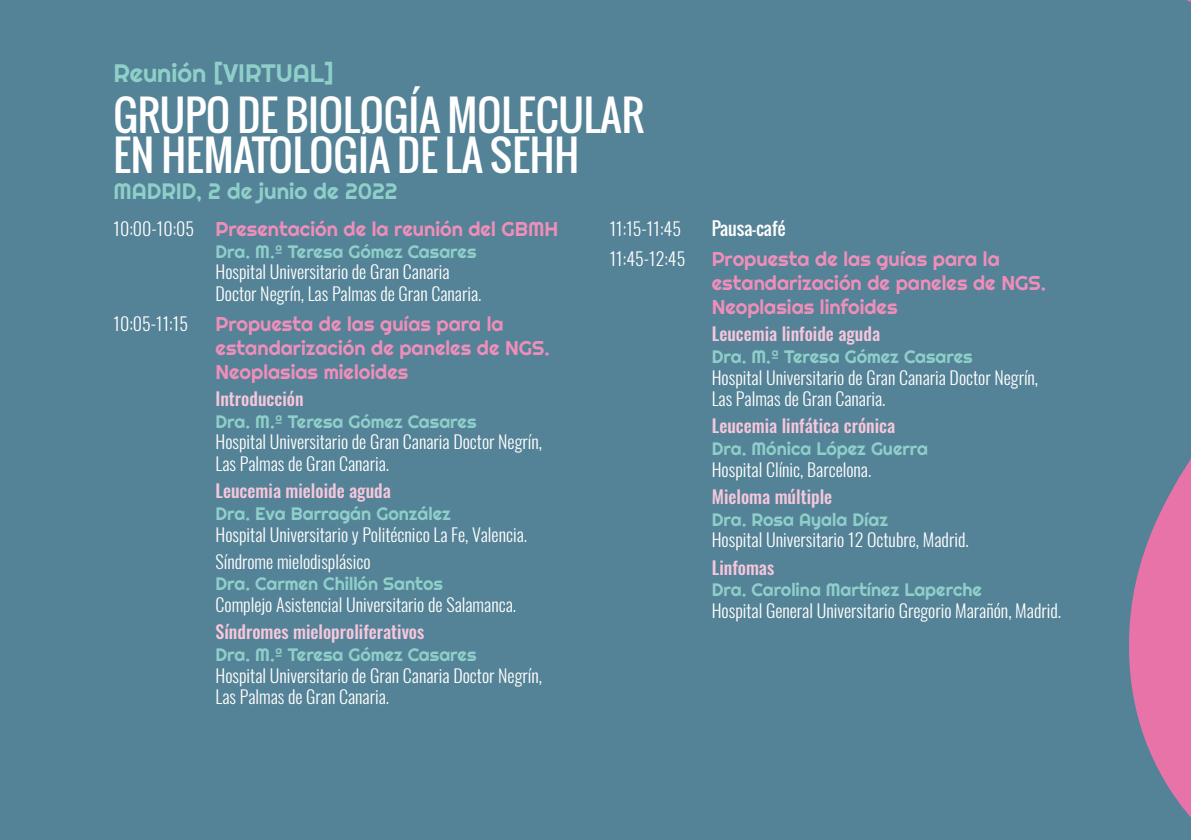
<style>
.page{position:relative;width:1191px;height:840px;background:#fff}
.page>*{position:absolute;margin:0;border:0;box-sizing:border-box;transform-origin:0 0}
.t1{font:41.6px/40.2px "Oswald";color:#fff}
.t2{font:25.2px "Righteous";color:#8fcfc9}
.t3{font:22.4px "Righteous";color:#8fcfc9}
.t4{font:20px/24px "Righteous";color:#ed8fba}
.t5{font:300 18px/21.6px "Oswald";color:#fff}
.t6{font:18px "Righteous";color:#8fcfc9}
.t7{font:500 18px "Oswald";color:#f6c7dc}
.t8{font:18px "Oswald";color:#fff}
.s1{font-family:"Oswald";font-weight:300;font-size:18px;color:#fff}
</style>
<div class="page">
<div style="left:0;top:0;width:1191px;height:839px;background:#548296"></div>
<svg style="left:1129px;top:0;width:62px;height:818px"></svg>
<h2 class="t2" style="left:113px;top:57px;width:222px">Reunión [VIRTUAL]</h2>
<h1 class="t1" style="left:113px;top:94px;width:532px">GRUPO DE BIOLOGÍA MOLECULAR<br>EN HEMATOLOGÍA DE LA SEHH</h1>
<p class="t3" style="left:113px;top:177px;width:286px">MADRID, 2 de junio de 2022</p>
<p class="t4" style="left:113px;top:217px;width:446px"><span class="s1">10:00-10:05</span> Presentación de la reunión del GBMH</p>
<p class="t6" style="left:215px;top:240px;width:262px">Dra. M.ª Teresa Gómez Casares</p>
<p class="t5" style="left:215px;top:259px;width:267px">Hospital Universitario de Gran Canaria<br>Doctor Negrín, Las Palmas de Gran Canaria.</p>
<p class="t5" style="left:113px;top:310px;width:76px">10:05-11:15</p>
<p class="t4" style="left:215px;top:311px;width:336px">Propuesta de las guías para la estandarización de paneles de NGS.<br>Neoplasias mieloides</p>
<p class="t7" style="left:215px;top:389px;width:90px">Introducción</p>
<p class="t6" style="left:215px;top:410px;width:262px">Dra. M.ª Teresa Gómez Casares</p>
<p class="t5" style="left:215px;top:429px;width:328px">Hospital Universitario de Gran Canaria Doctor Negrín,<br>Las Palmas de Gran Canaria.</p>
<p class="t7" style="left:215px;top:481px;width:177px">Leucemia mieloide aguda</p>
<p class="t6" style="left:215px;top:502px;width:237px">Dra. Eva Barragán González</p>
<p class="t5" style="left:215px;top:518px;width:313px;line-height:27.2px">Hospital Universitario y Politécnico La Fe, Valencia.<br>Síndrome mielodisplásico</p>
<p class="t6" style="left:215px;top:572px;width:229px">Dra. Carmen Chillón Santos</p>
<p class="t5" style="left:215px;top:591px;width:302px">Complejo Asistencial Universitario de Salamanca.</p>
<p class="t7" style="left:215px;top:622px;width:210px">Síndromes mieloproliferativos</p>
<p class="t6" style="left:215px;top:643px;width:262px">Dra. M.ª Teresa Gómez Casares</p>
<p class="t5" style="left:215px;top:662px;width:328px">Hospital Universitario de Gran Canaria Doctor Negrín,<br>Las Palmas de Gran Canaria.</p>
<p class="t5" style="left:609px;top:216px;width:73px">11:15-11:45</p>
<p class="t8" style="left:711px;top:215px;width:75px">Pausa-café</p>
<p class="t5" style="left:609px;top:245px;width:77px">11:45-12:45</p>
<p class="t4" style="left:711px;top:246px;width:336px">Propuesta de las guías para la estandarización de paneles de NGS.<br>Neoplasias linfoides</p>
<p class="t7" style="left:711px;top:324px;width:170px">Leucemia linfoide aguda</p>
<p class="t6" style="left:711px;top:345px;width:262px">Dra. M.ª Teresa Gómez Casares</p>
<p class="t5" style="left:711px;top:364px;width:328px">Hospital Universitario de Gran Canaria Doctor Negrín,<br>Las Palmas de Gran Canaria.</p>
<p class="t7" style="left:711px;top:416px;width:185px">Leucemia linfática crónica</p>
<p class="t6" style="left:711px;top:437px;width:218px">Dra. Mónica López Guerra</p>
<p class="t5" style="left:711px;top:456px;width:161px">Hospital Clínic, Barcelona.</p>
<p class="t7" style="left:711px;top:487px;width:122px">Mieloma múltiple</p>
<p class="t6" style="left:711px;top:507px;width:178px">Dra. Rosa Ayala Díaz</p>
<p class="t5" style="left:711px;top:526px;width:258px">Hospital Universitario 12 Octubre, Madrid.</p>
<p class="t7" style="left:711px;top:557px;width:64px">Linfomas</p>
<p class="t6" style="left:711px;top:578px;width:272px">Dra. Carolina Martínez Laperche</p>
<p class="t5" style="left:711px;top:597px;width:351px">Hospital General Universitario Gregorio Marañón, Madrid.</p>
</div>
